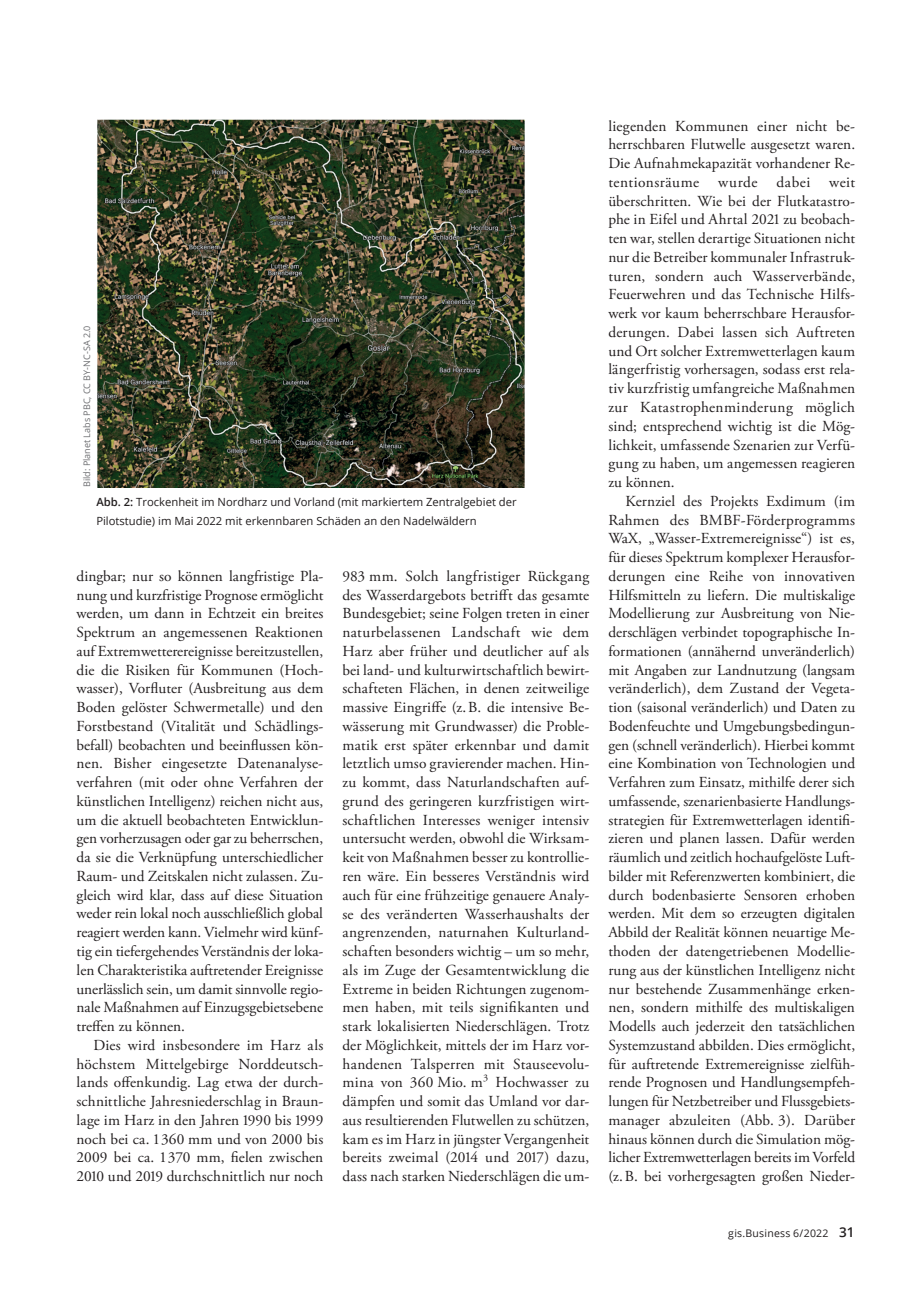
<style>
.page{position:relative;width:919px;height:1289px;background:#fff}
.page>*{position:absolute;margin:0;border:0;box-sizing:border-box;transform-origin:0 0}
.t1{font:15.3px/18.8px "Adobe Garamond Pro";color:#231f20;text-align:justify}
.t2{font:11.25px/18.8px "Open Sans";color:#231f20}
.t3{font:10.5px "Open Sans";letter-spacing:.02em;color:#231f20}
.t4{font:9px "Open Sans";color:#6c6d70}
.s1{font-weight:600}
.s2{font-weight:600;font-size:13.5px}
</style>
<div class="page">
<img style="left:97px;top:119px;width:427px;height:368px">
<p class="t4" style="left:81px;top:487px;width:163px;rotate:-90deg">Bild: Planet Labs PBC, CC BY-NC-SA 2.0</p>
<p class="t2" style="left:96px;top:492px;width:422px"><span class="s1">Abb. 2:</span> Trockenheit im Nordharz und Vorland (mit markiertem Zentralgebiet der<br>Pilotstudie) im Mai 2022 mit erkennbaren Schäden an den Nadelwäldern</p>
<p class="t1" style="left:77px;top:567px;width:248px">dingbar; nur so können langfristige Pla&shy;nung und kurzfristige Prognose ermöglicht werden, um dann in Echtzeit ein breites Spektrum an angemessenen Reaktionen auf Extremwetterereignisse bereitzustellen, die die Risiken für Kommunen (Hoch&shy;wasser), Vorfluter (Ausbreitung aus dem Boden gelöster Schwermetalle) und den Forstbestand (Vitalität und Schädlings&shy;befall) beobachten und beeinflussen kön&shy;nen. Bisher eingesetzte Datenanalyse&shy;verfahren (mit oder ohne Verfahren der künstlichen Intelligenz) reichen nicht aus, um die aktuell beobachteten Entwicklun&shy;gen vorherzusagen oder gar zu beherrschen, da sie die Verknüpfung unterschiedlicher Raum- und Zeitskalen nicht zulassen. Zu&shy;gleich wird klar, dass auf diese Situation weder rein lokal noch ausschließlich global reagiert werden kann. Vielmehr wird künf&shy;tig ein tiefergehendes Verständnis der loka&shy;len Charakteristika auftretender Ereignisse unerlässlich sein, um damit sinnvolle regio&shy;nale Maßnahmen auf Einzugsgebietsebene treffen zu können.</p>
<p class="t1" style="left:77px;top:1036px;width:248px;text-indent:17px">Dies wird insbesondere im Harz als höchstem Mittelgebirge Norddeutsch&shy;lands offenkundig. Lag etwa der durch&shy;schnittliche Jahresniederschlag in Braun&shy;lage im Harz in den Jahren 1990 bis 1999 noch bei ca. 1360 mm und von 2000 bis 2009 bei ca. 1 370 mm, fielen zwischen 2010 und 2019 durchschnittlich nur noch</p>
<p class="t1" style="left:342px;top:567px;width:248px">983 mm. Solch langfristiger Rückgang des Wasserdargebots betrifft das gesamte Bundesgebiet; seine Folgen treten in einer naturbelassenen Landschaft wie dem Harz aber früher und deutlicher auf als bei land- und kulturwirtschaftlich bewirt&shy;schafteten Flächen, in denen zeitweilige massive Eingriffe (z.B. die intensive Be&shy;wässerung mit Grundwasser) die Proble&shy;matik erst später erkennbar und damit letztlich umso gravierender machen. Hin&shy;zu kommt, dass Naturlandschaften auf&shy;grund des geringeren kurzfristigen wirt&shy;schaftlichen Interesses weniger intensiv untersucht werden, obwohl die Wirksam&shy;keit von Maßnahmen besser zu kontrollie&shy;ren wäre. Ein besseres Verständnis wird auch für eine frühzeitige genauere Analy&shy;se des veränderten Wasserhaushalts der angrenzenden, naturnahen Kulturland&shy;schaften besonders wichtig – um so mehr, als im Zuge der Gesamtentwicklung die Extreme in beiden Richtungen zugenom&shy;men haben, mit teils signifikanten und stark lokalisierten Niederschlägen. Trotz der Möglichkeit, mittels der im Harz vor&shy;handenen Talsperren mit Stauseevolu&shy;mina von 360 Mio. m<sup>3</sup> Hochwasser zu dämpfen und somit das Umland vor dar&shy;aus resultierenden Flutwellen zu schützen, kam es im Harz in jüngster Vergangenheit bereits zweimal (2014 und 2017) dazu, dass nach starken Niederschlägen die um-</p>
<p class="t1" style="left:608px;top:117px;width:248px">liegenden Kommunen einer nicht be&shy;herrschbaren Flutwelle ausgesetzt waren.<br>Die Aufnahmekapazität vorhandener Re&shy;tentionsräume wurde dabei weit überschritten. Wie bei der Flutkatastro&shy;phe in Eifel und Ahrtal 2021 zu beobach&shy;ten war, stellen derartige Situationen nicht nur die Betreiber kommunaler Infrastruk&shy;turen, sondern auch Wasserverbände, Feuerwehren und das Technische Hilfs&shy;werk vor kaum beherrschbare Herausfor&shy;derungen. Dabei lassen sich Auftreten und Ort solcher Extremwetterlagen kaum längerfristig vorhersagen, sodass erst rela&shy;tiv kurzfristig umfangreiche Maßnahmen zur Katastrophenminderung möglich sind; entsprechend wichtig ist die Mög&shy;lichkeit, umfassende Szenarien zur Verfü&shy;gung zu haben, um angemessen reagieren zu können.</p>
<p class="t1" style="left:608px;top:492px;width:248px;text-indent:17px">Kernziel des Projekts Exdimum (im Rahmen des BMBF-Förderprogramms WaX, „Wasser-Extremereignisse“) ist es, für dieses Spektrum komplexer Herausfor&shy;derungen eine Reihe von innovativen Hilfsmitteln zu liefern. Die multiskalige Modellierung zur Ausbreitung von Nie&shy;derschlägen verbindet topographische In&shy;formationen (annähernd unveränderlich) mit Angaben zur Landnutzung (langsam veränderlich), dem Zustand der Vegeta&shy;tion (saisonal veränderlich) und Daten zu Bodenfeuchte und Umgebungsbedingun&shy;gen (schnell veränderlich). Hierbei kommt eine Kombination von Technologien und Verfahren zum Einsatz, mithilfe derer sich umfassende, szenarienbasierte Handlungs&shy;strategien für Extremwetterlagen identifi&shy;zieren und planen lassen. Dafür werden räumlich und zeitlich hochaufgelöste Luft&shy;bilder mit Referenzwerten kombiniert, die durch bodenbasierte Sensoren erhoben werden. Mit dem so erzeugten digitalen Abbild der Realität können neuartige Me&shy;thoden der datengetriebenen Modellie&shy;rung aus der künstlichen Intelligenz nicht nur bestehende Zusammenhänge erken&shy;nen, sondern mithilfe des multiskaligen Modells auch jederzeit den tatsächlichen Systemzustand abbilden. Dies ermöglicht, für auftretende Extremereignisse zielfüh&shy;rende Prognosen und Handlungsempfeh&shy;lungen für Netzbetreiber und Flussgebiets&shy;manager abzuleiten (Abb. 3). Darüber hinaus können durch die Simulation mög&shy;licher Extremwetterlagen bereits im Vorfeld (z.B. bei vorhergesagten großen Nieder-</p>
<p class="t3" style="left:728px;top:1226px;width:128px">gis.Business 6/2022 <span class="s2">31</span></p>
</div>
